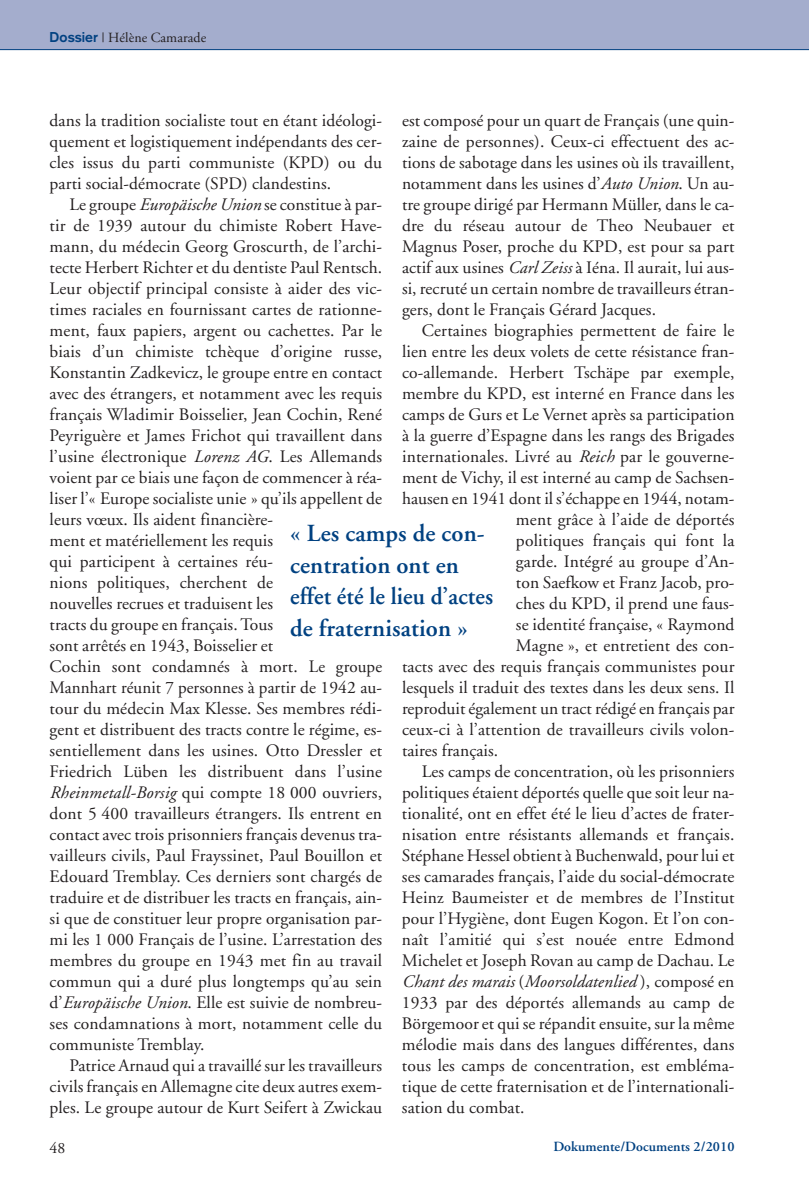
<style>
.page{position:relative;width:809px;height:1191px;background:#fff}
.page>*{position:absolute;margin:0;border:0;box-sizing:border-box;transform-origin:0 0}
.t1{font:600 24.5px/31.5px "Adobe Garamond";letter-spacing:.005em;color:#014181}
.t2{font:17.5px/21px "Adobe Garamond";letter-spacing:.005em;color:#231f20;text-align:justify}
.t3{font:italic 17.5px "Adobe Garamond";letter-spacing:.005em;color:#231f20}
.t4{font:15.75px "Adobe Garamond";color:#231f20}
.t5{font:600 14px "Adobe Garamond";letter-spacing:.005em;color:#014181}
.t6{font:14px "Adobe Garamond";letter-spacing:.005em;color:#231f20}
.s1{font-family:"Akzidenz Grotesk";font-weight:700;color:#014181}
.s2{font-style:italic}
.s3{font-style:normal}
</style>
<div class="page">
<div style="left:0;top:0;width:809px;height:50px;background:#a4adcd"></div>
<hr style="left:0;top:49px;width:809px;height:1px;background:#014181">
<p class="t6" style="left:50px;top:32px;width:158px"><span class="s1">Dossier</span> | Hélène Camarade</p>
<p class="t2" style="left:50px;top:111px;width:334px">dans la tradition socialiste tout en étant idéologi&shy;quement et logistiquement indépendants des cer&shy;cles issus du parti communiste (KPD) ou du parti social-démocrate (SPD) clandestins.</p>
<p class="t2" style="left:50px;top:195px;width:334px;text-align:left;text-indent:20px">Le groupe <span class="s2">Europäische Union</span> se constitue à par&shy;tir de 1939 autour du chimiste Robert Have&shy;mann, du médecin Georg Groscurth, de l’archi&shy;tecte Herbert Richter et du dentiste Paul Rentsch.<br>Leur objectif principal consiste à aider des vic&shy;times raciales en fournissant cartes de rationne&shy;ment, faux papiers, argent ou cachettes. Par le biais d’un chimiste tchèque d’origine russe, Konstantin Zadkevicz, le groupe entre en contact avec des étrangers, et notamment avec les requis français Wladimir Boisselier, Jean Cochin, René Peyriguère et James Frichot qui travaillent dans l’usine électronique <span class="s2">Lorenz AG</span>. Les Allemands voient par ce biais une façon de commencer à réa&shy;liser l’« Europe socialiste unie » qu’ils appellent de leurs vœux. Ils aident financière-<br>ment et matériellement les requis<br>qui participent à certaines réu-<br>nions politiques, cherchent de<br>nouvelles recrues et traduisent les<br>tracts du groupe en français.Tous<br>sont arrêtés en 1943, Boisselier et<br>Cochin sont condamnés à mort. Le groupe Mannhart réunit 7 personnes à partir de 1942 au&shy;tour du médecin Max Klesse. Ses membres rédi&shy;gent et distribuent des tracts contre le régime, es&shy;sentiellement dans les usines. Otto Dressler et Friedrich Lüben les distribuent dans l’usine <span class="s2">Rheinmetall-Borsig</span> qui compte 18 000 ouvriers, dont 5 400 travailleurs étrangers. Ils entrent en contact avec trois prisonniers français devenus tra&shy;vailleurs civils, Paul Frayssinet, Paul Bouillon et Edouard Tremblay. Ces derniers sont chargés de traduire et de distribuer les tracts en français, ain&shy;si que de constituer leur propre organisation par&shy;mi les 1 000 Français de l’usine. L’arrestation des membres du groupe en 1943 met fin au travail commun qui a duré plus longtemps qu’au sein d’<span class="s2">Europäische Union</span>. Elle est suivie de nombreu&shy;ses condamnations à mort, notamment celle du communiste Tremblay.</p>
<p class="t2" style="left:50px;top:1056px;width:334px;text-indent:20px">Patrice Arnaud qui a travaillé sur les travailleurs civils français en Allemagne cite deux autres exem&shy;ples. Le groupe autour de Kurt Seifert à Zwickau</p>
<p class="t2" style="left:402px;top:111px;width:334px">est composé pour un quart de Français (une quin&shy;zaine de personnes). Ceux-ci effectuent des ac&shy;tions de sabotage dans les usines où ils travaillent, notamment dans les usines d’<span class="s2">Auto Union</span>. Un au&shy;tre groupe dirigé par Hermann Müller, dans le ca&shy;dre du réseau autour de Theo Neubauer et Magnus Poser, proche du KPD, est pour sa part actif aux usines <span class="s2">Carl Zeiss</span> à Iéna. Il aurait, lui aus&shy;si, recruté un certain nombre de travailleurs étran&shy;gers, dont le Français Gérard Jacques.</p>
<p class="t2" style="left:422px;top:321px;width:314px">Certaines biographies permettent de faire le</p>
<p class="t2" style="left:402px;top:342px;width:334px">lien entre les deux volets de cette résistance fran-</p>
<p class="t2" style="left:402px;top:363px;width:334px">co-allemande. Herbert Tschäpe par exemple,</p>
<p class="t2" style="left:402px;top:384px;width:334px">membre du KPD, est interné en France dans les</p>
<p class="t2" style="left:402px;top:405px;width:334px">camps de Gurs et Le Vernet après sa participation</p>
<p class="t2" style="left:402px;top:426px;width:334px">à la guerre d’Espagne dans les rangs des Brigades</p>
<p class="t2" style="left:402px;top:447px;width:334px">internationales. Livré au <span class="s2">Reich</span> par le gouverne-</p>
<p class="t2" style="left:402px;top:468px;width:334px">ment de Vichy, il est interné au camp de Sachsen-</p>
<p class="t2" style="left:402px;top:489px;width:334px">hausen en 1941 dont il s’échappe en 1944, notam-</p>
<p class="t2" style="left:516px;top:510px;width:220px">ment grâce à l’aide de déportés</p>
<p class="t2" style="left:516px;top:531px;width:220px">politiques français qui font la</p>
<p class="t2" style="left:516px;top:552px;width:220px">garde. Intégré au groupe d’An-</p>
<p class="t2" style="left:516px;top:573px;width:220px">ton Saefkow et Franz Jacob, pro-</p>
<p class="t2" style="left:516px;top:594px;width:220px">ches du KPD, il prend une faus-</p>
<p class="t2" style="left:516px;top:615px;width:220px">se identité française, « Raymond</p>
<p class="t2" style="left:516px;top:636px;width:220px">Magne », et entretient des con-</p>
<p class="t2" style="left:402px;top:657px;width:334px">tacts avec des requis français communistes pour</p>
<p class="t2" style="left:402px;top:678px;width:334px">lesquels il traduit des textes dans les deux sens. Il</p>
<p class="t2" style="left:402px;top:699px;width:334px">reproduit également un tract rédigé en français par</p>
<p class="t2" style="left:402px;top:720px;width:334px">ceux-ci à l’attention de travailleurs civils volon-</p>
<p class="t2" style="left:402px;top:741px;width:98px">taires français.</p>
<p class="t2" style="left:422px;top:762px;width:314px">Les camps de concentration, où les prisonniers</p>
<p class="t2" style="left:402px;top:783px;width:334px">politiques étaient déportés quelle que soit leur na-</p>
<p class="t2" style="left:402px;top:804px;width:334px">tionalité, ont en effet été le lieu d’actes de frater-</p>
<p class="t2" style="left:402px;top:825px;width:334px">nisation entre résistants allemands et français.</p>
<p class="t2" style="left:402px;top:846px;width:334px">Stéphane Hessel obtient à Buchenwald, pour lui et</p>
<p class="t2" style="left:402px;top:867px;width:334px">ses camarades français, l’aide du social-démocrate</p>
<p class="t2" style="left:402px;top:888px;width:334px">Heinz Baumeister et de membres de l’Institut</p>
<p class="t2" style="left:402px;top:909px;width:334px">pour l’Hygiène, dont Eugen Kogon. Et l’on con-</p>
<p class="t2" style="left:402px;top:930px;width:334px">naît l’amitié qui s’est nouée entre Edmond</p>
<p class="t2" style="left:402px;top:951px;width:334px">Michelet et Joseph Rovan au camp de Dachau. Le</p>
<p class="t3" style="left:402px;top:974px;width:334px">Chant des marais <span class="s3">(</span>Moorsoldatenlied <span class="s3">), composé en</span></p>
<p class="t2" style="left:402px;top:993px;width:334px">1933 par des déportés allemands au camp de</p>
<p class="t2" style="left:402px;top:1014px;width:334px">Börgemoor et qui se répandit ensuite, sur la même</p>
<p class="t2" style="left:402px;top:1035px;width:334px">mélodie mais dans des langues différentes, dans</p>
<p class="t2" style="left:402px;top:1056px;width:334px">tous les camps de concentration, est embléma-</p>
<p class="t2" style="left:402px;top:1077px;width:334px">tique de cette fraternisation et de l’internationali-</p>
<p class="t2" style="left:402px;top:1098px;width:124px">sation du combat.</p>
<h1 class="t1" style="left:290px;top:520px;width:204px">« Les camps de con&shy;centration ont en effet été le lieu d’actes de fraternisation »</h1>
<p class="t4" style="left:50px;top:1141px;width:17px">48</p>
<p class="t5" style="left:553px;top:1141px;width:183px">Dokumente/Documents 2/2010</p>
</div>
